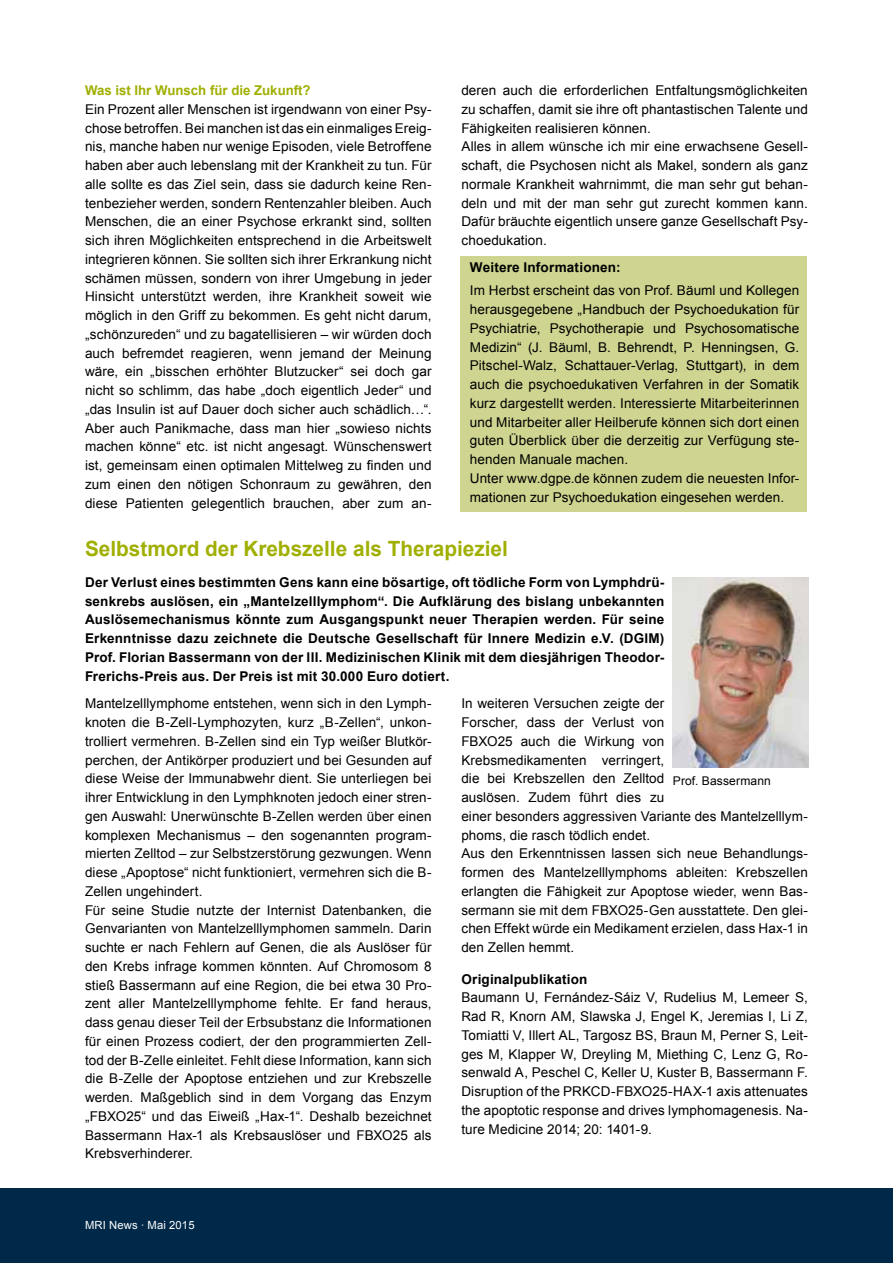
<style>
.page{position:relative;width:893px;height:1263px;background:#fff}
.page>*{position:absolute;margin:0;border:0;box-sizing:border-box;transform-origin:0 0}
.t1{font:700 21px "Arial";color:#a0af00}
.t2{font:13.5px/18.8px "Arial";letter-spacing:.005em;color:#000}
.t3{font:700 13.5px/18.8px "Arial";letter-spacing:.015em;color:#000;text-align:justify}
.t4{font:700 13.5px "Arial";color:#a0af00}
.t5{font:12px "Arial";letter-spacing:.01em;color:#000}
.t6{font:11.25px "Arial";letter-spacing:.01em;color:#fff}
</style>
<div class="page">
<div style="left:0;top:1188px;width:893px;height:75px;background:#002848"></div>
<div style="left:460px;top:256px;width:346px;height:255px;background:#cfd590"></div>
<img style="left:673px;top:577px;width:135px;height:191px">
<p class="t4" style="left:85px;top:81px;width:227px">Was ist Ihr Wunsch für die Zukunft?</p>
<p class="t2" style="left:85px;top:100px;width:348px;text-align:justify">Ein Prozent aller Menschen ist irgendwann von einer Psy&shy;chose betroffen. Bei manchen ist das ein einmaliges Ereig&shy;nis, manche haben nur wenige Episoden, viele Betroffene haben aber auch lebenslang mit der Krankheit zu tun. Für alle sollte es das Ziel sein, dass sie dadurch keine Ren&shy;tenbezieher werden, sondern Rentenzahler bleiben. Auch Menschen, die an einer Psychose erkrankt sind, sollten sich ihren Möglichkeiten entsprechend in die Arbeitswelt integrieren können. Sie sollten sich ihrer Erkrankung nicht schämen müssen, sondern von ihrer Umgebung in jeder Hinsicht unterstützt werden, ihre Krankheit soweit wie möglich in den Griff zu bekommen. Es geht nicht darum, „schönzureden“ und zu bagatellisieren – wir würden doch auch befremdet reagieren, wenn jemand der Meinung wäre, ein „bisschen erhöhter Blutzucker“ sei doch gar nicht so schlimm, das habe „doch eigentlich Jeder“ und „das Insulin ist auf Dauer doch sicher auch schädlich…“.<br>Aber auch Panikmache, dass man hier „sowieso nichts machen könne“ etc. ist nicht angesagt. Wünschenswert ist, gemeinsam einen optimalen Mittelweg zu finden und zum einen den nötigen Schonraum zu gewähren, den diese Patienten gelegentlich brauchen, aber zum an-</p>
<p class="t2" style="left:461px;top:81px;width:348px">deren auch die erforderlichen Entfaltungsmöglichkeiten zu schaffen, damit sie ihre oft phantastischen Talente und Fähigkeiten realisieren können.<br>Alles in allem wünsche ich mir eine erwachsene Gesell&shy;schaft, die Psychosen nicht als Makel, sondern als ganz normale Krankheit wahrnimmt, die man sehr gut behan&shy;deln und mit der man sehr gut zurecht kommen kann.<br>Dafür bräuchte eigentlich unsere ganze Gesellschaft Psy&shy;choedukation.</p>
<p class="t3" style="left:470px;top:259px;width:152px">Weitere Informationen:</p>
<p class="t2" style="left:470px;top:281px;width:331px">Im Herbst erscheint das von Prof. Bäuml und Kollegen herausgegebene „Handbuch der Psychoedukation für Psychiatrie, Psychotherapie und Psychosomatische Medizin“ (J. Bäuml, B. Behrendt, P. Henningsen, G.<br>Pitschel-Walz, Schattauer-Verlag, Stuttgart), in dem auch die psychoedukativen Verfahren in der Somatik kurz dargestellt werden. Interessierte Mitarbeiterinnen und Mitarbeiter aller Heilberufe können sich dort einen guten Überblick über die derzeitig zur Verfügung ste&shy;henden Manuale machen.<br>Unter www.dgpe.de können zudem die neuesten Infor&shy;mationen zur Psychoedukation eingesehen werden.</p>
<h1 class="t1" style="left:85px;top:535px;width:424px">Selbstmord der Krebszelle als Therapieziel</h1>
<p class="t3" style="left:85px;top:573px;width:581px">Der Verlust eines bestimmten Gens kann eine bösartige, oft tödliche Form von Lymphdrü&shy;senkrebs auslösen, ein „Mantelzelllymphom“. Die Aufklärung des bislang unbekannten Auslösemechanismus könnte zum Ausgangspunkt neuer Therapien werden. Für seine Erkenntnisse dazu zeichnete die Deutsche Gesellschaft für Innere Medizin e.V. (DGIM)<br>Prof. Florian Bassermann von der III. Medizinischen Klinik mit dem diesjährigen Theodor-Frerichs-Preis aus. Der Preis ist mit 30.000 Euro dotiert.</p>
<p class="t2" style="left:85px;top:694px;width:348px">Mantelzelllymphome entstehen, wenn sich in den Lymph&shy;knoten die B-Zell-Lymphozyten, kurz „B-Zellen“, unkon&shy;trolliert vermehren. B-Zellen sind ein Typ weißer Blutkör&shy;perchen, der Antikörper produziert und bei Gesunden auf diese Weise der Immunabwehr dient. Sie unterliegen bei ihrer Entwicklung in den Lymphknoten jedoch einer stren&shy;gen Auswahl: Unerwünschte B-Zellen werden über einen komplexen Mechanismus – den sogenannten program&shy;mierten Zelltod – zur Selbstzerstörung gezwungen. Wenn diese „Apoptose“ nicht funktioniert, vermehren sich die B-Zellen ungehindert.<br>Für seine Studie nutzte der Internist Datenbanken, die Genvarianten von Mantelzelllymphomen sammeln. Darin suchte er nach Fehlern auf Genen, die als Auslöser für den Krebs infrage kommen könnten. Auf Chromosom 8 stieß Bassermann auf eine Region, die bei etwa 30 Pro&shy;zent aller Mantelzelllymphome fehlte. Er fand heraus, dass genau dieser Teil der Erbsubstanz die Informationen für einen Prozess codiert, der den programmierten Zell&shy;tod der B-Zelle einleitet. Fehlt diese Information, kann sich die B-Zelle der Apoptose entziehen und zur Krebszelle werden. Maßgeblich sind in dem Vorgang das Enzym „FBXO25“ und das Eiweiß „Hax-1“. Deshalb bezeichnet Bassermann Hax-1 als Krebsauslöser und FBXO25 als Krebsverhinderer.</p>
<p class="t2" style="left:461px;top:694px;width:348px">In weiteren Versuchen zeigte der<br>Forscher, dass der Verlust von<br>FBXO25 auch die Wirkung von<br>Krebsmedikamenten verringert,<br>die bei Krebszellen den Zelltod<br>auslösen. Zudem führt dies zu<br>einer besonders aggressiven Variante des Mantelzelllym&shy;phoms, die rasch tödlich endet.<br>Aus den Erkenntnissen lassen sich neue Behandlungs&shy;formen des Mantelzelllymphoms ableiten: Krebszellen erlangten die Fähigkeit zur Apoptose wieder, wenn Bas&shy;sermann sie mit dem FBXO25-Gen ausstattete. Den glei&shy;chen Effekt würde ein Medikament erzielen, dass Hax-1 in den Zellen hemmt.</p>
<p class="t5" style="left:673px;top:773px;width:99px">Prof. Bassermann</p>
<p class="t3" style="left:461px;top:970px;width:128px">Originalpublikation</p>
<p class="t2" style="left:461px;top:988px;width:348px;text-align:justify">Baumann U, Fernández-Sáiz V, Rudelius M, Lemeer S, Rad R, Knorn AM, Slawska J, Engel K, Jeremias I, Li Z, Tomiatti V, Illert AL, Targosz BS, Braun M, Perner S, Leit&shy;ges M, Klapper W, Dreyling M, Miething C, Lenz G, Ro&shy;senwald A, Peschel C, Keller U, Kuster B, Bassermann F.<br>Disruption of the PRKCD-FBXO25-HAX-1 axis attenuates the apoptotic response and drives lymphomagenesis. Na&shy;ture Medicine 2014; 20: 1401-9.</p>
<p class="t6" style="left:85px;top:1217px;width:111px">MRI News ∙ Mai 2015</p>
</div>
